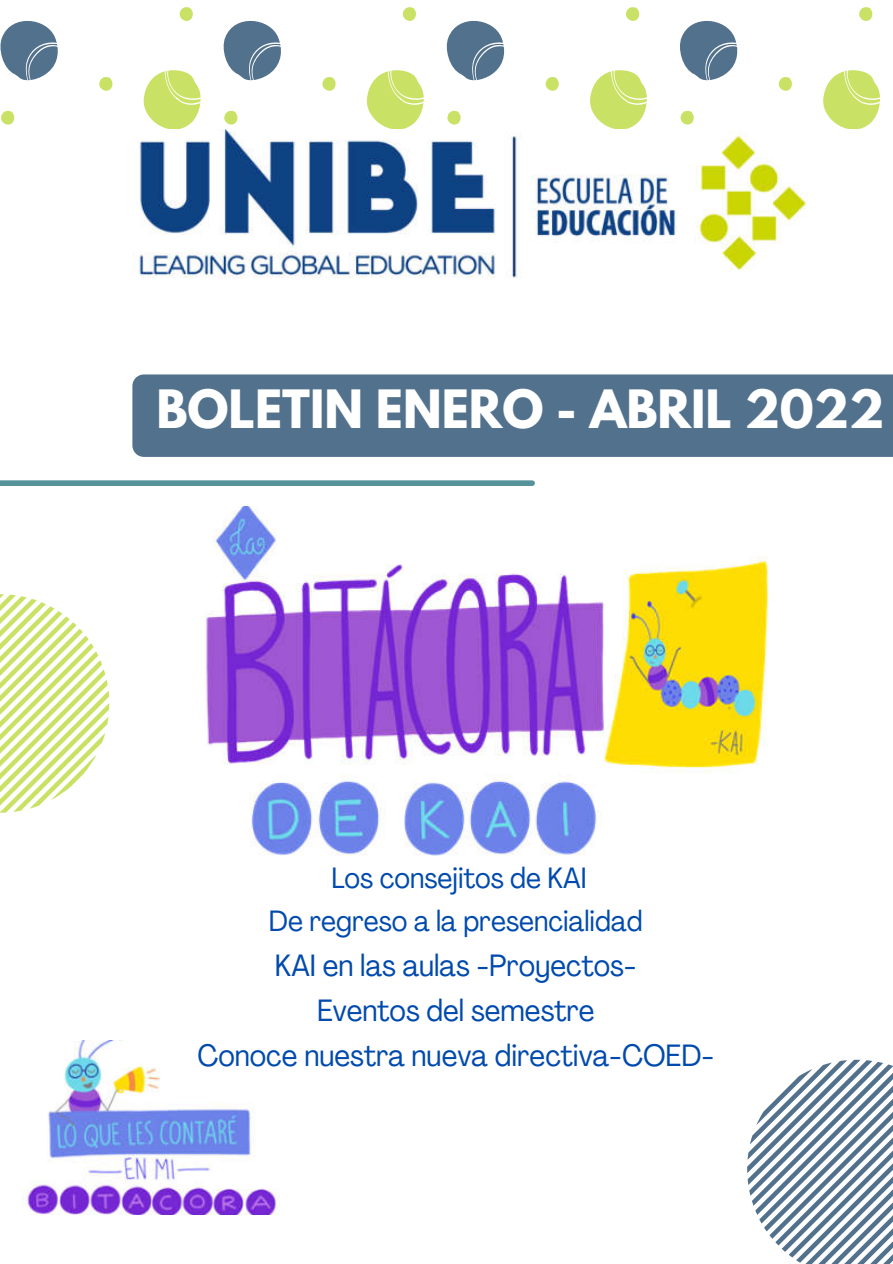
<style>
.page{position:relative;width:893px;height:1264px;background:#fff}
.page>*{position:absolute;margin:0;border:0;box-sizing:border-box;transform-origin:0 0}
.t1{font:700 46.8px "League Spartan";color:#fff}
.t2{font:condensed 30.45px/45px "Agrandir";color:#004aad;text-align:center}
.t3{font:condensed 28.95px/42.8px "Agrandir";color:#004aad;text-align:center}
</style>
<div class="page">
<svg style="left:0;top:7px;width:647px;height:123px"></svg>
<svg style="left:680px;top:7px;width:200px;height:123px"></svg>
<div style="left:0;top:480px;width:532px;height:6px;background:#55929a"></div>
<img style="left:204px;top:506px;width:565px;height:350px">
<img style="left:133px;top:130px;width:675px;height:148px">
<svg style="left:0;top:594px;width:109px;height:218px"></svg>
<svg style="left:747px;top:1059px;width:145px;height:204px"></svg>
<img style="left:21px;top:1040px;width:257px;height:173px">
<div style="left:132px;top:374px;width:760px;height:83px;background:#52718d"></div>
<h1 class="t1" style="left:156px;top:372px;width:729px">BOLETIN ENERO - ABRIL 2022</h1>
<p class="t3" style="left:269px;top:856px;width:375px">Los consejitos de KAI<br>De regreso a la presencialidad</p>
<p class="t2" style="left:197px;top:942px;width:518px">KAI en las aulas -Proyectos-<br>Eventos del semestre<br>Conoce nuestra nueva directiva-COED-</p>
</div>
